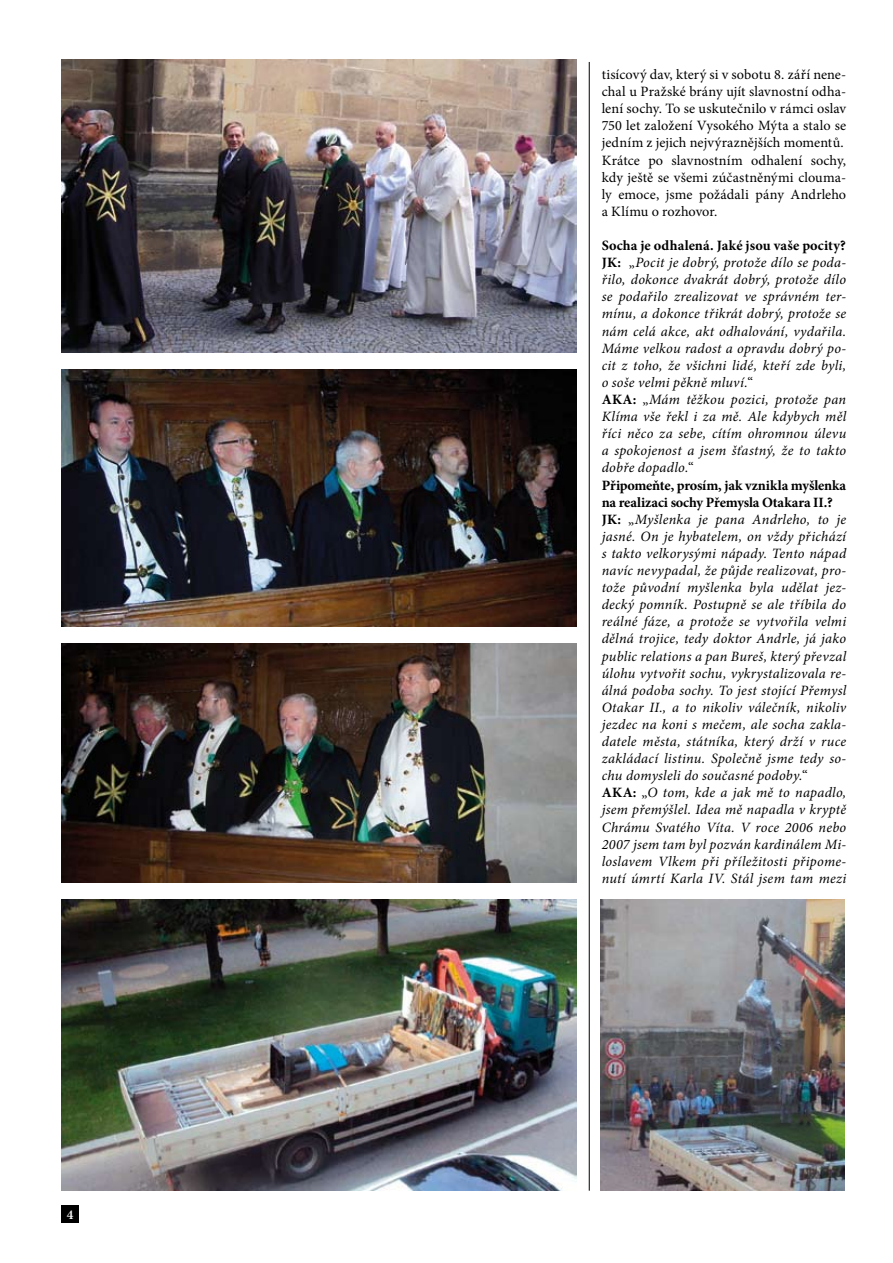
<style>
.page{position:relative;width:893px;height:1263px;background:#fff}
.page>*{position:absolute;margin:0;border:0;box-sizing:border-box;transform-origin:0 0}
.t1{font:italic 14.25px/17.1px "Minion Pro";letter-spacing:.015em;color:#000}
.t2{font:14.25px/17.1px "Minion Pro";letter-spacing:.005em;color:#000}
.t3{font:600 13.5px "Minion Pro";color:#fff}
.s1{font-weight:700;font-style:normal}
.s2{font-style:normal}
</style>
<div class="page">
<div style="left:62px;top:1206px;width:17px;height:17px;background:#000"></div>
<img style="left:62px;top:643px;width:514px;height:240px">
<img style="left:62px;top:370px;width:514px;height:256px">
<img style="left:62px;top:60px;width:514px;height:293px">
<hr style="left:589px;top:62px;width:1px;height:1129px;background:#000">
<img style="left:62px;top:900px;width:514px;height:291px">
<img style="left:600px;top:900px;width:245px;height:291px">
<p class="t3" style="left:67px;top:1205px;width:8px">4</p>
<p class="t2" style="left:602px;top:66px;width:246px">tisícový dav, který si v sobotu 8. září nene&shy;chal u Pražské brány ujít slavnostní odha&shy;lení sochy. To se uskutečnilo v rámci oslav 750 let založení Vysokého Mýta a stalo se jedním z jejich nejvýraznějších momentů.<br>Krátce po slavnostním odhalení sochy, kdy ještě se všemi zúčastněnými clouma&shy;ly emoce, jsme požádali pány Andrleho a Klímu o rozhovor.</p>
<p class="t1" style="left:602px;top:237px;width:246px"><span class="s1">Socha je odhalená. Jaké jsou vaše pocity?<br>JK:</span> <span class="s2">„</span>Pocit je dobrý, protože dílo se poda&shy;řilo, dokonce dvakrát dobrý, protože dílo se podařilo zrealizovat ve správném ter&shy;mínu, a dokonce třikrát dobrý, protože se nám celá akce, akt odhalování, vydařila.<br>Máme velkou radost a opravdu dobrý po&shy;cit z toho, že všichni lidé, kteří zde byli, o soše velmi pěkně mluví.<span class="s2">“<br></span><span class="s1">AKA:</span> <span class="s2">„</span>Mám těžkou pozici, protože pan Klíma vše řekl i za mě. Ale kdybych měl říci něco za sebe, cítím ohromnou úlevu a spokojenost a jsem šťastný, že to takto dobře dopadlo.<span class="s2">“<br></span><span class="s1">Připomeňte, prosím, jak vznikla myšlenka na realizaci sochy Přemysla Otakara II.?<br>JK:</span> <span class="s2">„</span>Myšlenka je pana Andrleho, to je jasné. On je hybatelem, on vždy přichází s takto velkorysými nápady. Tento nápad navíc nevypadal, že půjde realizovat, pro&shy;tože původní myšlenka byla udělat jez&shy;decký pomník. Postupně se ale tříbila do reálné fáze, a protože se vytvořila velmi dělná trojice, tedy doktor Andrle, já jako public relations a pan Bureš, který převzal úlohu vytvořit sochu, vykrystalizovala re&shy;álná podoba sochy. To jest stojící Přemysl Otakar II., a to nikoliv válečník, nikoliv jezdec na koni s mečem, ale socha zakla&shy;datele města, státníka, který drží v ruce zakládací listinu. Společně jsme tedy so&shy;chu domysleli do současné podoby.<span class="s2">“ </span><span class="s1">AKA:</span> <span class="s2">„</span>O tom, kde a jak mě to napadlo, jsem přemýšlel. Idea mě napadla v kryptě Chrámu Svatého Víta. V roce 2006 nebo 2007 jsem tam byl pozván kardinálem Mi&shy;loslavem Vlkem při příležitosti připome&shy;nutí úmrtí Karla IV. Stál jsem tam mezi</p>
</div>
